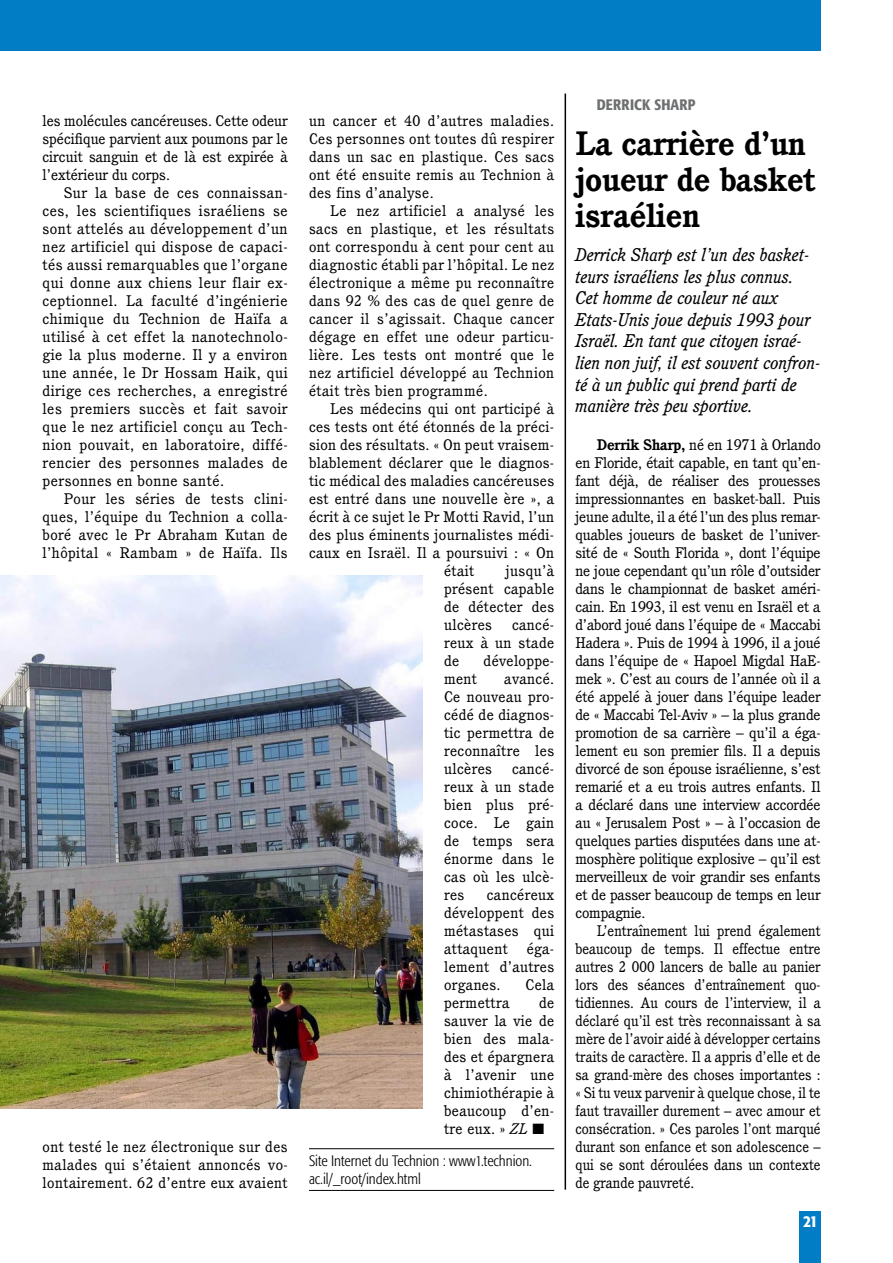
<style>
.page{position:relative;width:893px;height:1263px;background:#fff}
.page>*{position:absolute;margin:0;border:0;box-sizing:border-box;transform-origin:0 0}
.t1{font:700 33px/36px "Cushing";color:#000}
.t2{font:italic 18px/21.6px "Cushing";color:#000}
.t3{font:500 condensed 16.5px "Formata";color:#fff}
.t4{font:15px/18px "Cushing";letter-spacing:.02em;color:#000;text-align:justify}
.t5{font:15px/18px "Cushing";letter-spacing:.02em;color:#000;text-align:justify;scale:1.04 1}
.t6{font:300 condensed 15px/18px "Formata";color:#000}
.t7{font:500 condensed 15px "Formata";letter-spacing:.01em;color:#6d6f71}
.s1{font-style:italic}
.s2{font-weight:700}
</style>
<div class="page">
<div style="left:799px;top:1212px;width:22px;height:51px;background:#007dc5"></div>
<div style="left:0;top:0;width:821px;height:50px;background:#007dc5"></div>
<hr style="left:565px;top:94px;width:1px;height:1095px;background:#000">
<img style="left:0;top:576px;width:423px;height:532px">
<hr style="left:309px;top:1148px;width:245px;height:1px;background:#000">
<hr style="left:309px;top:1190px;width:245px;height:1px;background:#000">
<p class="t4" style="left:43px;top:112px;width:247px">les molécules cancéreuses. Cette odeur spécifique parvient aux poumons par le circuit sanguin et de là est expirée à l’extérieur du corps.</p>
<p class="t5" style="left:43px;top:184px;width:237px;text-indent:21px">Sur la base de ces connaissan&shy;ces, les scientifiques israéliens se sont attelés au développement d’un nez artificiel qui dispose de capaci&shy;tés aussi remarquables que l’organe qui donne aux chiens leur flair ex&shy;ceptionnel. La faculté d’ingénierie chimique du Technion de Haïfa a utilisé à cet effet la nanotechnolo&shy;gie la plus moderne. Il y a environ une année, le Dr Hossam Haik, qui dirige ces recherches, a enregistré les premiers succès et fait savoir que le nez artificiel conçu au Tech&shy;nion pouvait, en laboratoire, diffé&shy;rencier des personnes malades de personnes en bonne santé.</p>
<p class="t4" style="left:43px;top:490px;width:247px;text-indent:21px">Pour les séries de tests clini&shy;ques, l’équipe du Technion a colla&shy;boré avec le Pr Abraham Kutan de l’hôpital « Rambam » de Haïfa. Ils</p>
<p class="t4" style="left:43px;top:1138px;width:247px">ont testé le nez électronique sur des malades qui s’étaient annoncés vo&shy;lontairement. 62 d’entre eux avaient</p>
<p class="t4" style="left:309px;top:112px;width:247px">un cancer et 40 d’autres maladies.<br>Ces personnes ont toutes dû respirer dans un sac en plastique. Ces sacs ont été ensuite remis au Technion à des fins d’analyse.</p>
<p class="t4" style="left:309px;top:202px;width:247px;text-indent:21px">Le nez artificiel a analysé les sacs en plastique, et les résultats ont correspondu à cent pour cent au diagnostic établi par l’hôpital. Le nez électronique a même pu reconnaître dans 92 % des cas de quel genre de cancer il s’agissait. Chaque cancer dégage en effet une odeur particu&shy;lière. Les tests ont montré que le nez artificiel développé au Technion était très bien programmé.</p>
<p class="t4" style="left:330px;top:400px;width:225px">Les médecins qui ont participé à</p>
<p class="t4" style="left:309px;top:418px;width:247px">ces tests ont été étonnés de la préci-</p>
<p class="t4" style="left:309px;top:436px;width:247px">sion des résultats. « On peut vraisem-</p>
<p class="t4" style="left:309px;top:454px;width:247px">blablement déclarer que le diagnos-</p>
<p class="t4" style="left:309px;top:472px;width:247px">tic médical des maladies cancéreuses</p>
<p class="t4" style="left:309px;top:490px;width:247px">est entré dans une nouvelle ère », a</p>
<p class="t4" style="left:309px;top:508px;width:247px">écrit à ce sujet le Pr Motti Ravid, l’un</p>
<p class="t4" style="left:309px;top:526px;width:247px">des plus éminents journalistes médi-</p>
<p class="t4" style="left:309px;top:544px;width:247px">caux en Israël. Il a poursuivi : « On</p>
<p class="t4" style="left:444px;top:562px;width:32px">était</p>
<p class="t4" style="left:444px;top:562px;width:112px;text-indent:62px">jusqu’à présent capable de détecter des ulcères</p>
<p class="t4" style="left:444px;top:616px;width:112px;text-indent:68px">cancé&shy;reux à un stade de</p>
<p class="t4" style="left:484px;top:652px;width:72px">développe-</p>
<p class="t4" style="left:444px;top:670px;width:112px;text-indent:60px">avancé.<br>Ce nouveau pro&shy;cédé de diagnos&shy;tic permettra de reconnaître les ulcères</p>
<p class="t4" style="left:444px;top:670px;width:34px">ment</p>
<p class="t4" style="left:444px;top:760px;width:112px;text-indent:68px">cancé&shy;reux à un stade bien plus pré&shy;coce. Le gain de temps sera énorme dans le cas où les ulcè&shy;res</p>
<p class="t4" style="left:444px;top:886px;width:112px;text-indent:43px">cancéreux développent des métastases qui attaquent</p>
<p class="t4" style="left:444px;top:940px;width:112px;text-indent:83px">éga&shy;lement d’autres organes.</p>
<p class="t4" style="left:525px;top:976px;width:30px">Cela</p>
<p class="t4" style="left:444px;top:994px;width:112px;text-indent:95px">de sauver la vie de bien des mala&shy;des et épargnera à l’avenir une chimiothérapie à beaucoup d’en&shy;tre eux. » <span class="s1">ZL</span> ■</p>
<p class="t6" style="left:309px;top:1151px;width:225px">Site Internet du Technion : www1.technion. ac.il/_root/index.html</p>
<p class="t4" style="left:444px;top:994px;width:67px">permettra</p>
<p class="t7" style="left:597px;top:96px;width:17px">DERRI</p>
<p class="t7" style="left:634px;top:96px;width:46px">CK SHARP</p>
<h1 class="t1" style="left:575px;top:125px;width:241px">La carrière d’un joueur de basket israélien</h1>
<p class="t2" style="left:575px;top:244px;width:246px">Derrick Sharp est l’un des basket&shy;teurs israéliens les plus connus.<br>Cet homme de couleur né aux<br>Etats-Unis joue depuis 1993 pour<br>Israël. En tant que citoyen israé&shy;lien non juif, il est souvent confron&shy;té à un public qui prend parti de manière très peu sportive.</p>
<p class="t4" style="left:575px;top:436px;width:247px;text-indent:21px"><span class="s2">Derrik Sharp,</span> né en 1971 à Orlando en Floride, était capable, en tant qu’en&shy;fant déjà, de réaliser des prouesses impressionnantes en basket-ball. Puis jeune adulte, il a été l’un des plus remar&shy;quables joueurs de basket de l’univer&shy;sité de « South Florida », dont l’équipe ne joue cependant qu’un rôle d’outsider dans le championnat de basket améri&shy;cain. En 1993, il est venu en Israël et a d’abord joué dans l’équipe de « Maccabi Hadera ». Puis de 1994 à 1996, il a joué dans l’équipe de « Hapoel Migdal HaE&shy;mek ». C’est au cours de l’année où il a été appelé à jouer dans l’équipe leader de « Maccabi Tel-Aviv » – la plus grande promotion de sa carrière – qu’il a éga&shy;lement eu son premier fils. Il a depuis divorcé de son épouse israélienne, s’est remarié et a eu trois autres enfants. Il a déclaré dans une interview accordée au « Jerusalem Post » – à l’occasion de quelques parties disputées dans une at&shy;mosphère politique explosive – qu’il est merveilleux de voir grandir ses enfants et de passer beaucoup de temps en leur compagnie.</p>
<p class="t4" style="left:575px;top:922px;width:247px;text-indent:21px">L’entraînement lui prend également beaucoup de temps. Il effectue entre autres 2 000 lancers de balle au panier lors des séances d’entraînement quo&shy;tidiennes. Au cours de l’interview, il a déclaré qu’il est très reconnaissant à sa mère de l’avoir aidé à développer certains traits de caractère. Il a appris d’elle et de sa grand-mère des choses importantes : « Si tu veux parvenir à quelque chose, il te faut travailler durement – avec amour et consécration. » Ces paroles l’ont marqué durant son enfance et son adolescence – qui se sont déroulées dans un contexte de grande pauvreté.</p>
<p class="t3" style="left:803px;top:1211px;width:16px">21</p>
</div>
